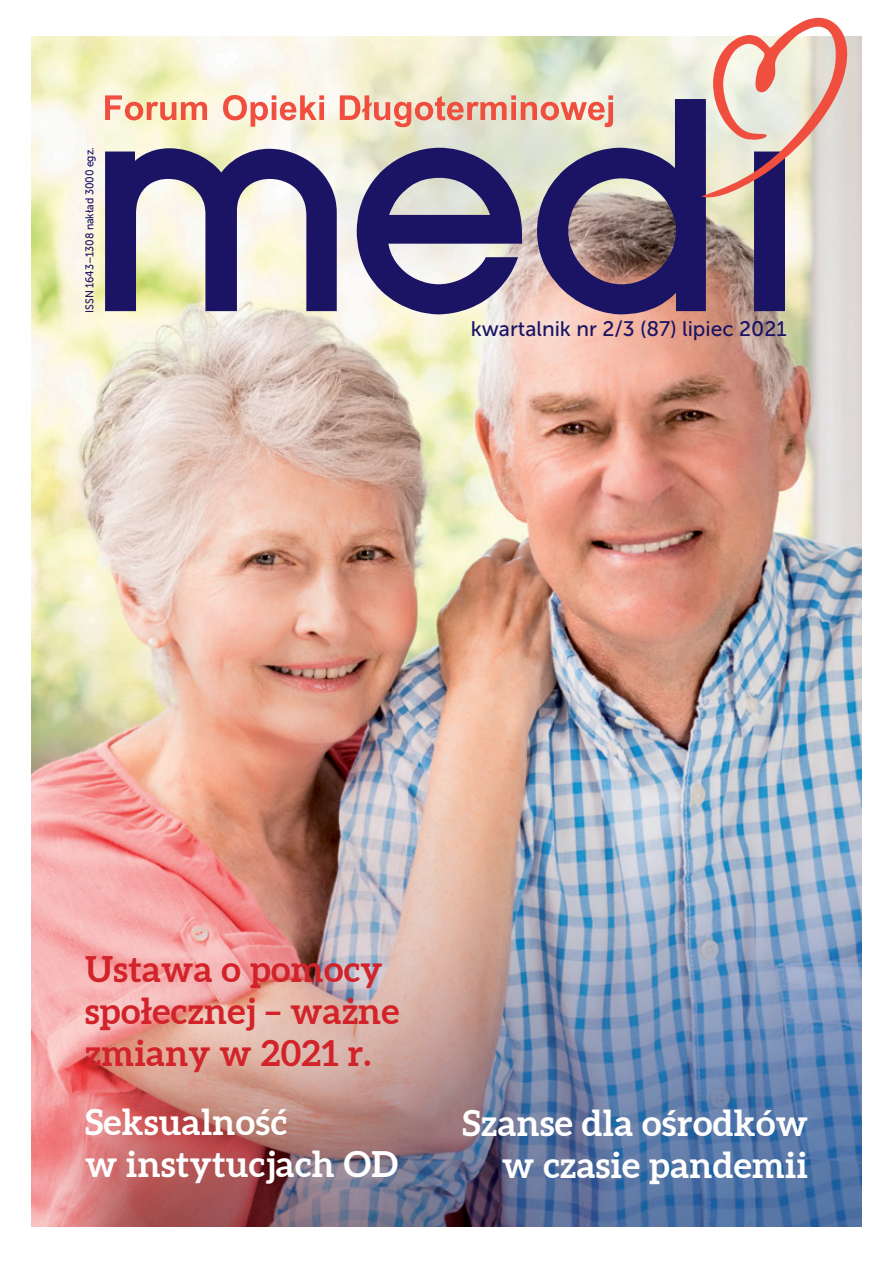
<style>
.page{position:relative;width:893px;height:1263px;background:#fff}
.page>*{position:absolute;margin:0;border:0;box-sizing:border-box;transform-origin:0 0}
.t1{font:700 36px/42px "Aleo";letter-spacing:.01em;color:#fff}
.t2{font:700 36px/42px "Aleo";letter-spacing:.01em;color:#d2232a}
.t3{font:21px "Museo Sans 500";color:#1b1464}
.t4{font:11.4px "Museo Sans 500";color:#1b1464;scale:.93 1}
</style>
<div class="page">
<img style="left:32px;top:36px;width:829px;height:1191px">
<svg style="left:105px;top:17px;width:742px;height:297px;background:#b4a9af"></svg>
<p class="t4" style="left:83px;top:313px;width:180px;rotate:-90deg">ISSN 1643–1308 nakład 3000 egz.</p>
<p class="t3" style="left:471px;top:317px;width:317px">kwartalnik nr 2/3 (87) lipiec 2021</p>
<p class="t2" style="left:85px;top:949px;width:316px">Ustawa o pomocy społecznej – ważne zmiany w 2021 r.</p>
<p class="t1" style="left:85px;top:1102px;width:315px">Seksualność<br>w instytucjach OD</p>
<p class="t1" style="left:463px;top:1103px;width:347px;text-align:right">Szanse dla ośrodków w czasie pandemii</p>
</div>
